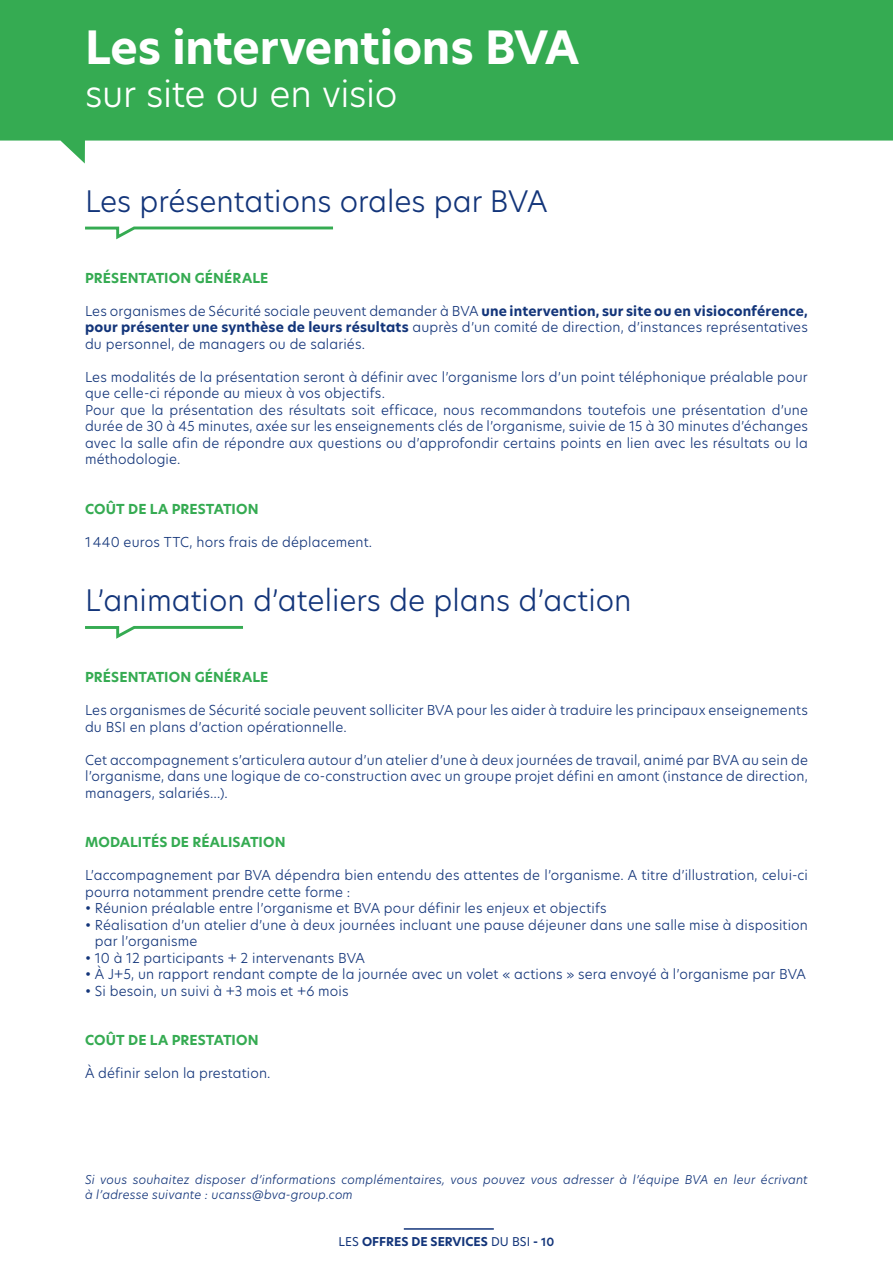
<style>
.page{position:relative;width:893px;height:1263px;background:#fff}
.page>*{position:absolute;margin:0;border:0;box-sizing:border-box;transform-origin:0 0}
.Corps_de_texte_-_11{font:700 45px "Hero New";letter-spacing:-.005em;color:#fff}
.Corps_de_texte_-_11-2{font:300 36px "Hero New";letter-spacing:-.01em;color:#fff}
.Texte_de_titre-_Alig{font:300 29.25px "Hero New";color:#13357a}
.Corps_de_texte_-_11-3{font:300 13.5px/16.5px "Hero New";letter-spacing:.01em;color:#13357a}
.Corps_de_texte_-_11-4{font:700 13.5px "Hero New";letter-spacing:.01em;color:#35ab52}
.Corps_de_texte_-_11-5{font:italic 300 12px/15px "Hero New";letter-spacing:.015em;color:#13357a}
.t1{font:700 12px "Hero New";color:#13357a}
.s1{font-weight:700}
.s2{font-weight:400}
.s3{font-weight:600;font-size:11.1px}
</style>
<div class="page">
<hr style="left:404px;top:1228px;width:90px;height:2px;background:#13357a">
<svg style="left:0;top:0;width:893px;height:164px;background:#51b66a"></svg>
<svg style="left:85px;top:226px;width:248px;height:14px"></svg>
<svg style="left:85px;top:626px;width:158px;height:13px"></svg>
<p class="Corps_de_texte_-_11" style="left:85px;top:16px;width:496px">Les interventions BVA</p>
<p class="Corps_de_texte_-_11-2" style="left:85px;top:69px;width:314px">sur site ou en visio</p>
<p class="Texte_de_titre-_Alig" style="left:85px;top:181px;width:464px">Les présentations orales par BVA</p>
<p class="Corps_de_texte_-_11-4" style="left:85px;top:269px;width:185px">PRÉSENTATION GÉNÉRALE</p>
<p class="Corps_de_texte_-_11-3" style="left:85px;top:302px;width:724px;text-align:justify">Les organismes de Sécurité sociale peuvent demander à BVA <span class="s1">une intervention, sur site ou en visioconférence, pour présenter une synthèse de leurs résultats</span> auprès d’un comité de direction, d’instances représentatives du personnel, de managers ou de salariés.</p>
<p class="Corps_de_texte_-_11-3" style="left:85px;top:368px;width:724px">Les modalités de la présentation seront à définir avec l’organisme lors d’un point téléphonique préalable pour que celle-ci réponde au mieux à vos objectifs.</p>
<p class="Corps_de_texte_-_11-3" style="left:85px;top:401px;width:724px;text-align:justify">Pour que la présentation des résultats soit efficace, nous recommandons toutefois une présentation d’une durée de 30 à 45 minutes, axée sur les enseignements clés de l’organisme, suivie de 15 à 30 minutes d’échanges avec la salle afin de répondre aux questions ou d’approfondir certains points en lien avec les résultats ou la méthodologie.</p>
<p class="Corps_de_texte_-_11-4" style="left:85px;top:500px;width:175px">COÛT DE LA PRESTATION</p>
<p class="Corps_de_texte_-_11-3" style="left:85px;top:533px;width:289px">1440 euros TTC, hors frais de déplacement.</p>
<p class="Texte_de_titre-_Alig" style="left:85px;top:581px;width:548px">L’animation d’ateliers de plans d’action</p>
<p class="Corps_de_texte_-_11-4" style="left:85px;top:668px;width:185px">PRÉSENTATION GÉNÉRALE</p>
<p class="Corps_de_texte_-_11-3" style="left:85px;top:702px;width:724px">Les organismes de Sécurité sociale peuvent solliciter BVA pour les aider à traduire les principaux enseignements du BSI en plans d’action opérationnelle.</p>
<p class="Corps_de_texte_-_11-3" style="left:85px;top:751px;width:724px;text-align:justify">Cet accompagnement s’articulera autour d’un atelier d’une à deux journées de travail, animé par BVA au sein de l’organisme, dans une logique de co-construction avec un groupe projet défini en amont (instance de direction, managers, salariés…).</p>
<p class="Corps_de_texte_-_11-4" style="left:85px;top:833px;width:202px">MODALITÉS DE RÉALISATION</p>
<p class="Corps_de_texte_-_11-3" style="left:85px;top:867px;width:724px">L’accompagnement par BVA dépendra bien entendu des attentes de l’organisme. A titre d’illustration, celui-ci pourra notamment prendre cette forme :</p>
<p class="Corps_de_texte_-_11-3" style="left:85px;top:900px;width:523px">• Réunion préalable entre l’organisme et BVA pour définir les enjeux et objectifs</p>
<p class="Corps_de_texte_-_11-3" style="left:95px;top:916px;width:714px;text-indent:-10px">• Réalisation d’un atelier d’une à deux journées incluant une pause déjeuner dans une salle mise à disposition par l’organisme</p>
<p class="Corps_de_texte_-_11-3" style="left:85px;top:949px;width:281px">• 10 à 12 participants + 2 intervenants BVA</p>
<p class="Corps_de_texte_-_11-3" style="left:85px;top:966px;width:722px">• À J+5, un rapport rendant compte de la journée avec un volet « actions » sera envoyé à l’organisme par BVA</p>
<p class="Corps_de_texte_-_11-3" style="left:85px;top:982px;width:265px">• Si besoin, un suivi à +3 mois et +6 mois</p>
<p class="Corps_de_texte_-_11-4" style="left:85px;top:1031px;width:175px">COÛT DE LA PRESTATION</p>
<p class="Corps_de_texte_-_11-3" style="left:85px;top:1065px;width:187px">À définir selon la prestation.</p>
<p class="Corps_de_texte_-_11-5" style="left:85px;top:1172px;width:724px">Si vous souhaitez disposer d’informations complémentaires, vous pouvez vous adresser à l’équipe BVA en leur écrivant à l’adresse suivante : ucanss@bva-group.com</p>
<p class="t1" style="left:339px;top:1233px;width:217px"><span class="s2">LES</span> OFFRES DE SERVICES <span class="s2">DU BSI</span> - <span class="s3">10</span></p>
</div>
